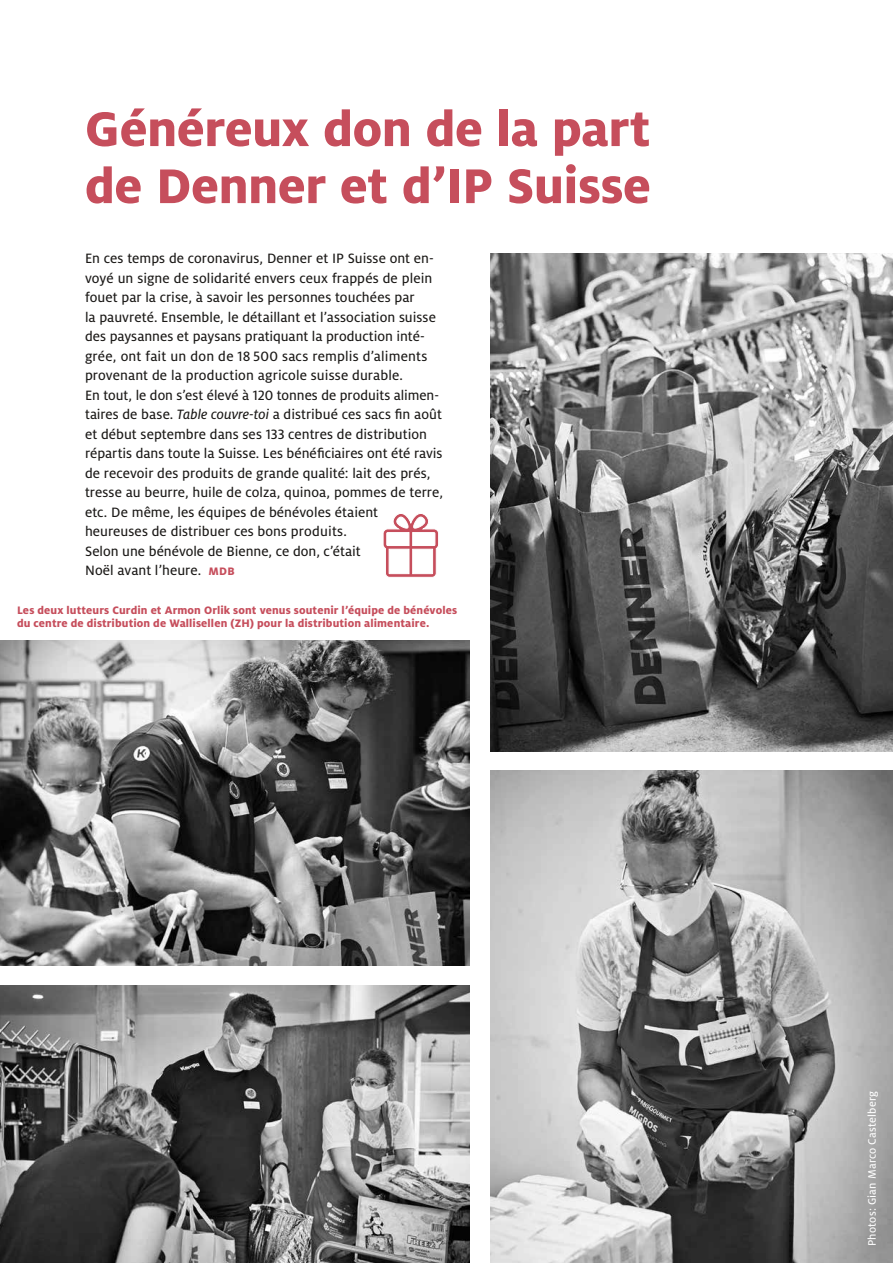
<style>
.page{position:relative;width:893px;height:1263px;background:#fff}
.page>*{position:absolute;margin:0;border:0;box-sizing:border-box;transform-origin:0 0}
.t1{font:800 54px/57px "Milo OT";letter-spacing:-.005em;color:#c64e5c}
.t2{font:15px/19.5px "Milo OT Text";letter-spacing:.005em;color:#1b1917}
.t3{font:800 12px/13.5px "Milo OT";letter-spacing:.01em;color:#c64e5c}
.t4{font:12px "Milo OT Text";letter-spacing:.015em;color:#fff}
.s1{font-family:"Milo OT Text Ita"}
.s2{font-family:"Milo OT";font-weight:800;font-size:12px;color:#c64e5c}
</style>
<div class="page">
<img style="left:491px;top:771px;width:402px;height:492px">
<img style="left:491px;top:253px;width:402px;height:498px">
<img style="left:0;top:640px;width:470px;height:325px">
<img style="left:0;top:985px;width:470px;height:278px">
<svg style="left:383px;top:514px;width:56px;height:64px"></svg>
<h1 class="t1" style="left:85px;top:100px;width:567px">Généreux don de la part de Denner et d’IP Suisse</h1>
<p class="t2" style="left:85px;top:249px;width:359px">En ces temps de coronavirus, Denner et IP Suisse ont en&shy;voyé un signe de solidarité envers ceux frappés de plein fouet par la crise, à savoir les personnes touchées par<br>la pauvreté. Ensemble, le détaillant et l’association suisse des paysannes et paysans pratiquant la production inté&shy;grée, ont fait un don de 18 500 sacs remplis d’aliments provenant de la production agricole suisse durable.<br>En tout, le don s’est élevé à 120 tonnes de produits alimen&shy;taires de base. <span class="s1">Table couvre-toi</span> a distribué ces sacs fin août et début septembre dans ses 133 centres de distribution répartis dans toute la Suisse. Les bénéficiaires ont été ravis de recevoir des produits de grande qualité: lait des prés, tresse au beurre, huile de colza, quinoa, pommes de terre, etc. De même, les équipes de bénévoles étaient heureuses de distribuer ces bons produits.<br>Selon une bénévole de Bienne, ce don, c’était<br>Noël avant l’heure. <span class="s2">MDB</span></p>
<p class="t3" style="left:17px;top:603px;width:442px">Les deux lutteurs Curdin et Armon Orlik sont venus soutenir l’équipe de bénévoles du centre de distribution de Wallisellen (ZH) pour la distribution alimentaire.</p>
<p class="t4" style="left:866px;top:1246px;width:157px;rotate:-90deg">Photos: Gian Marco Castelberg</p>
</div>
